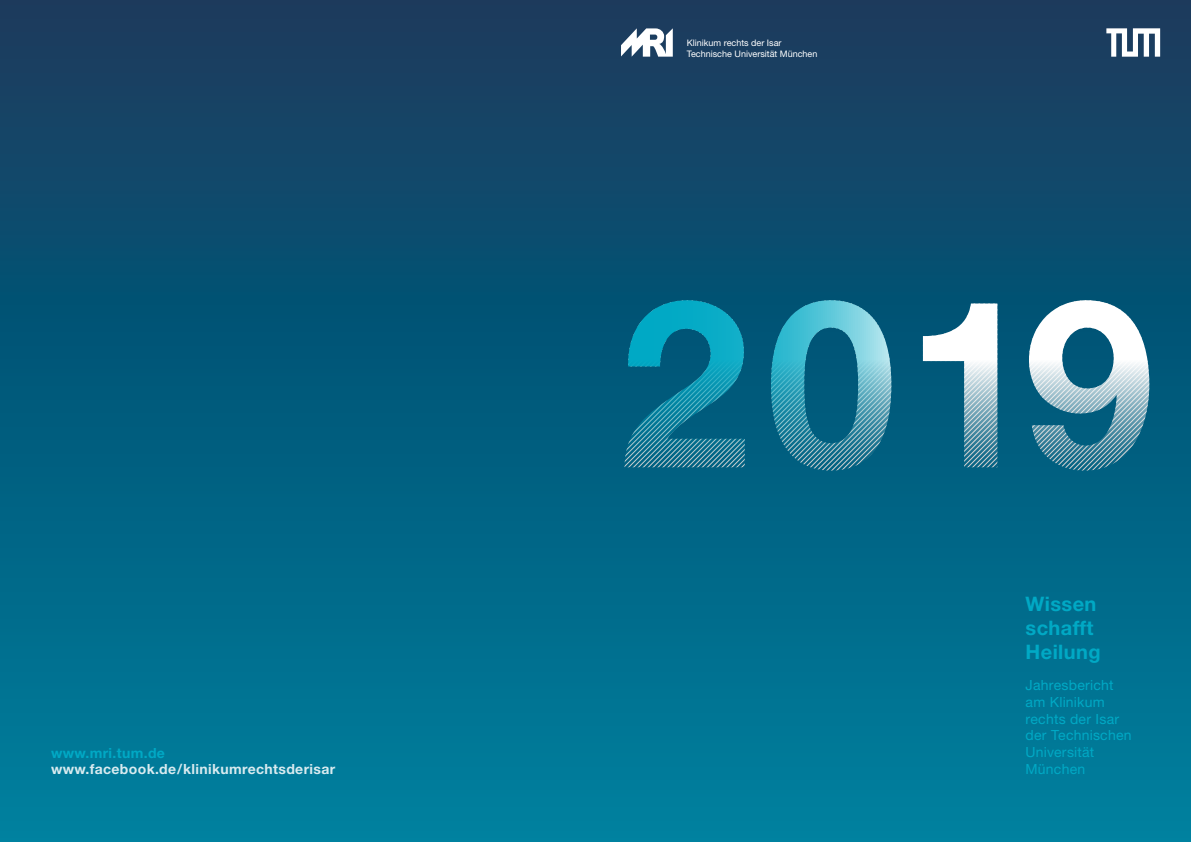
<style>
.page{position:relative;width:1191px;height:842px;background:#fff}
.page>*{position:absolute;margin:0;border:0;box-sizing:border-box;transform-origin:0 0}
.t1{font:700 20px/24px "Helvetica Neue LT Std";letter-spacing:.02em;color:#00a9c5}
.t2{font:14px/16.8px "Helvetica Neue LT Pro";letter-spacing:.015em;color:#00a9c5}
.t3{font:700 14px "Helvetica Neue LT Std";letter-spacing:.025em;color:#fff}
.t4{font:700 14px "Helvetica Neue LT Std";letter-spacing:.025em;color:#00a9c5}
.t5{font:9px/10.8px "Helvetica Neue LT Pro";color:#fff}
</style>
<div class="page">
<div style="left:0;top:0;width:1191px;height:842px;background:linear-gradient(to bottom,#15395c,#00809f)"></div>
<svg style="left:1106px;top:28px;width:54px;height:29px"></svg>
<svg style="left:621px;top:28px;width:52px;height:29px"></svg>
<svg style="left:624px;top:300px;width:525px;height:171px;background:#36869f"></svg>
<p class="t4" style="left:51px;top:744px;width:115px">www.mri.tum.de</p>
<p class="t3" style="left:51px;top:760px;width:286px">www.facebook.de/klinikumrechtsderisar</p>
<p class="t5" style="left:687px;top:37px;width:132px">Klinikum rechts der Isar<br>Technische Universität München</p>
<h1 class="t1" style="left:1025px;top:591px;width:76px">Wissen schafft<br>Heilung</h1>
<p class="t2" style="left:1025px;top:676px;width:108px">Jahresbericht am Klinikum rechts der Isar der Technischen<br>Universität<br>München</p>
</div>
